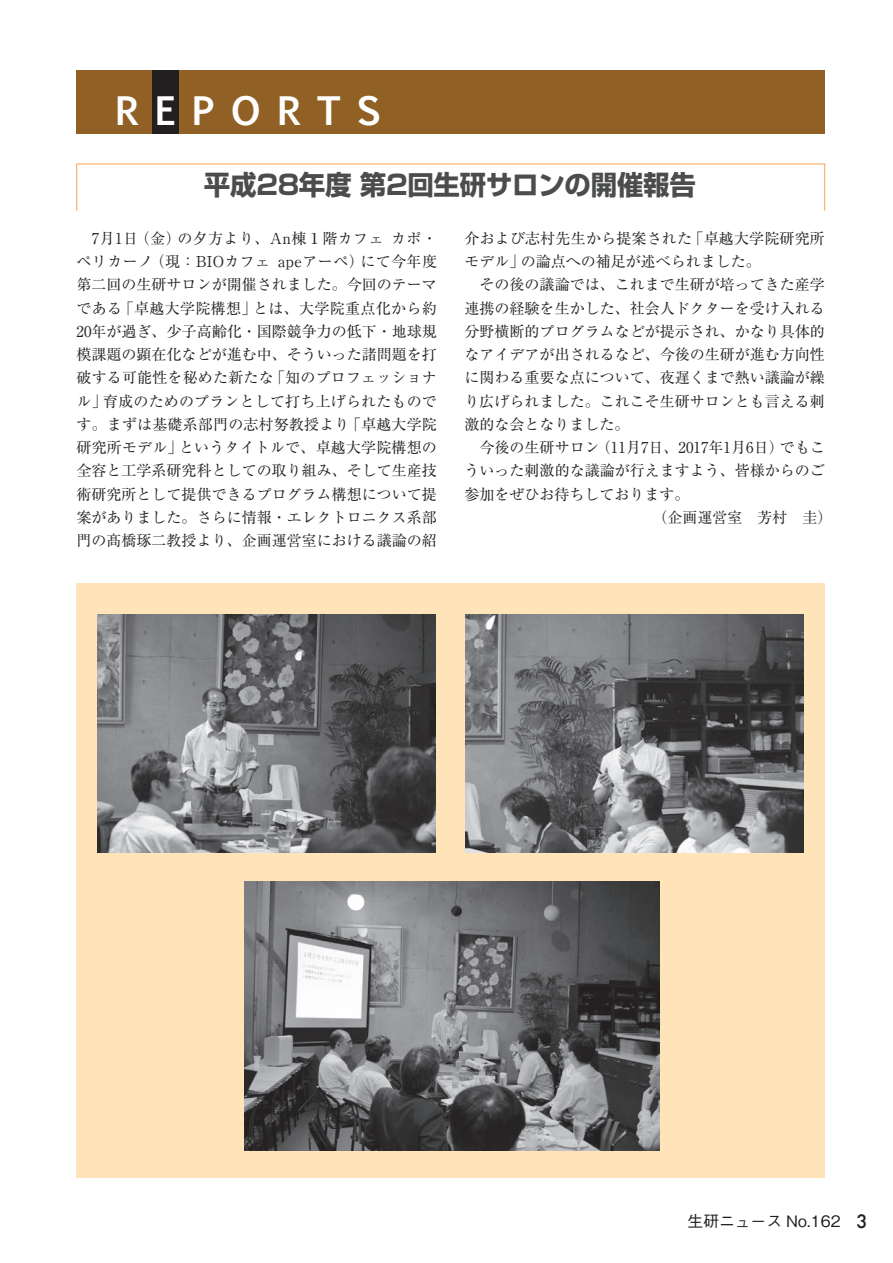
<style>
.page{position:relative;width:893px;height:1263px;background:#fff}
.page>*{position:absolute;margin:0;border:0;box-sizing:border-box;transform-origin:0 0}
.t1{font:700 37.5px "Euphemia UCAS";letter-spacing:.42em;color:#fff}
.t2{font:700 27px "Shin Go Pro";letter-spacing:-.01em;color:#4b4c4d}
.t3{font:500 15.75px "Gothic BBB Pro";color:#231f20}
.t4{font:15px/23.2px "Ryumin Pro";color:#231f20;text-align:justify}
.s1{font-family:"Futura";font-size:18px}
</style>
<div class="page">
<div style="left:77px;top:70px;width:748px;height:64px;background:#916024"></div>
<div style="left:152px;top:70px;width:26px;height:64px;background:#231f20"></div>
<div style="left:77px;top:583px;width:748px;height:595px;background:#fee4b8"></div>
<img style="left:97px;top:614px;width:339px;height:238px">
<img style="left:465px;top:614px;width:339px;height:238px">
<img style="left:244px;top:881px;width:415px;height:269px">
<h1 class="t1" style="left:115px;top:83px;width:268px">REPORTS</h1>
<h2 class="t2" style="left:204px;top:164px;width:493px">平成28年度 第2回生研サロンの開催報告</h2>
<p class="t4" style="left:77px;top:226px;width:362px">　7月1日（金）の夕方より、An棟１階カフェ カポ・ペリカーノ（現：BIOカフェ apeアーペ）にて今年度第二回の生研サロンが開催されました。今回のテーマである「卓越大学院構想」とは、大学院重点化から約20年が過ぎ、少子高齢化・国際競争力の低下・地球規模課題の顕在化などが進む中、そういった諸問題を打破する可能性を秘めた新たな「知のプロフェッショナル」育成のためのプランとして打ち上げられたものです。まずは基礎系部門の志村努教授より「卓越大学院研究所モデル」というタイトルで、卓越大学院構想の全容と工学系研究科としての取り組み、そして生産技術研究所として提供できるプログラム構想について提案がありました。さらに情報・エレクトロニクス系部門の髙橋琢二教授より、企画運営室における議論の紹</p>
<p class="t4" style="left:465px;top:226px;width:362px">介および志村先生から提案された「卓越大学院研究所</p>
<p class="t4" style="left:465px;top:249px;width:298px">モデル」の論点への補足が述べられました。</p>
<p class="t4" style="left:465px;top:272px;width:362px">　その後の議論では、これまで生研が培ってきた産学</p>
<p class="t4" style="left:465px;top:295px;width:362px">連携の経験を生かした、社会人ドクターを受け入れる</p>
<p class="t4" style="left:465px;top:319px;width:362px">分野横断的プログラムなどが提示され、かなり具体的</p>
<p class="t4" style="left:465px;top:342px;width:362px">なアイデアが出されるなど、今後の生研が進む方向性</p>
<p class="t4" style="left:465px;top:365px;width:362px">に関わる重要な点について、夜遅くまで熱い議論が繰</p>
<p class="t4" style="left:465px;top:388px;width:362px">り広げられました。これこそ生研サロンとも言える刺</p>
<p class="t4" style="left:465px;top:412px;width:166px">激的な会となりました。</p>
<p class="t4" style="left:465px;top:435px;width:362px">　今後の生研サロン（11月7日、2017年1月6日）でもこ</p>
<p class="t4" style="left:465px;top:458px;width:362px">ういった刺激的な議論が行えますよう、皆様からのご</p>
<p class="t4" style="left:465px;top:481px;width:226px">参加をぜひお待ちしております。</p>
<p class="t4" style="left:652px;top:505px;width:181px">（企画運営室　芳村　圭）</p>
<p class="t3" style="left:688px;top:1208px;width:181px">生研ニュース No.162　<span class="s1">3</span></p>
</div>
